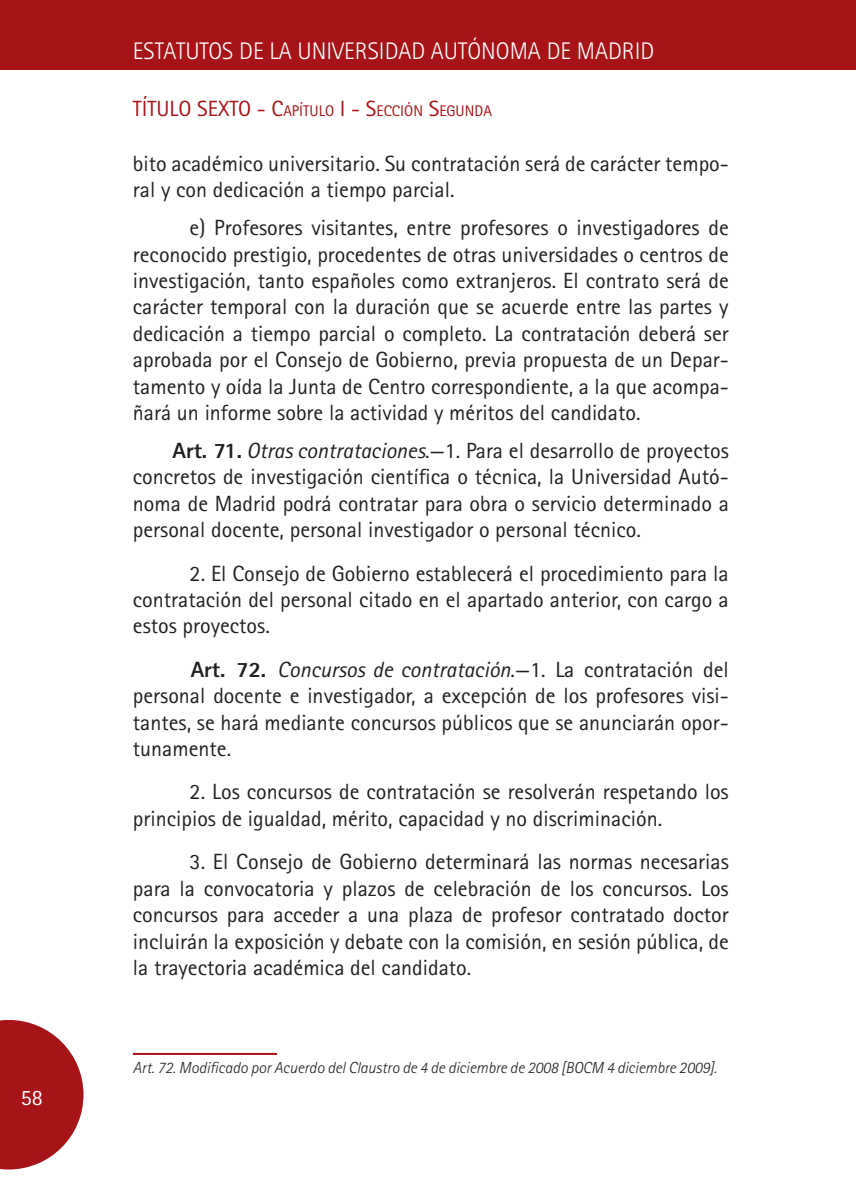
<style>
.page{position:relative;width:856px;height:1196px;background:#fff}
.page>*{position:absolute;margin:0;border:0;box-sizing:border-box;transform-origin:0 0}
.t1{font:300 24px "Rotis Sans Serif";color:#fff}
.Normal_Regular{font:22px/26.4px "Rotis Sans Serif";color:#231f20;text-align:justify}
.a{font:22px/26.4px "Rotis Sans Serif";color:#231f20;text-align:justify}
.NotasPie12{font:22px/26.4px "Rotis Sans Serif";color:#231f20}
.t2{font:22px "Rotis Sans Serif";color:#a61418}
.t3{font:22px "Rotis Sans Serif";color:#fff}
.NotasPie12-2{font:italic 300 16px "Rotis Sans Serif";color:#231f20}
.t4{font:15.4px "Rotis Sans Serif";color:#a61418}
.s1{font-size:15.4px}
.s2{font-size:22px}
.s3{font-weight:800}
.s4{font-style:italic}
</style>
<div class="page">
<svg style="left:0;top:1019px;width:83px;height:150px"></svg>
<div style="left:0;top:0;width:855px;height:70px;background:#a61418"></div>
<hr style="left:133px;top:1052px;width:144px;height:2px;background:#a61418">
<p class="t3" style="left:21px;top:1084px;width:23px">58</p>
<p class="t1" style="left:133px;top:37px;width:522px">ESTATUTOS DE LA UNIVERSIDAD AUTÓNOMA DE MADRID</p>
<p class="t2" style="left:133px;top:96px;width:159px">TÍTULO SEXTO - C<span class="s1">apítulo</span></p>
<p class="t4" style="left:339px;top:102px;width:44px"><span class="s2">I -</span> <span class="s2">S</span>ecci</p>
<p class="t4" style="left:404px;top:102px;width:45px">ón <span class="s2">S</span>egunda</p>
<p class="NotasPie12" style="left:133px;top:150px;width:597px">bito académico universitario. Su contratación será de carácter tempo&shy;ral y con dedicación a tiempo parcial.</p>
<p class="a" style="left:133px;top:214px;width:597px;text-indent:57px">e) Profesores visitantes, entre profesores o investigadores de reconocido prestigio, procedentes de otras universidades o centros de investigación, tanto españoles como extranjeros. El contrato será de carácter temporal con la duración que se acuerde entre las partes y dedicación a tiempo parcial o completo. La contratación deberá ser aprobada por el Consejo de Gobierno, previa propuesta de un Depar&shy;tamento y oída la Junta de Centro correspondiente, a la que acompa&shy;ñará un informe sobre la actividad y méritos del candidato.</p>
<p class="Normal_Regular" style="left:133px;top:437px;width:597px;text-indent:40px"><span class="s3">Art. 71.</span> <span class="s4">Otras contrataciones</span>.—1. Para el desarrollo de proyectos concretos de investigación científica o técnica, la Universidad Autó&shy;noma de Madrid podrá contratar para obra o servicio determinado a personal docente, personal investigador o personal técnico.</p>
<p class="Normal_Regular" style="left:133px;top:559px;width:597px;text-indent:57px">2. El Consejo de Gobierno establecerá el procedimiento para la contratación del personal citado en el apartado anterior, con cargo a estos proyectos.</p>
<p class="Normal_Regular" style="left:133px;top:656px;width:597px;text-indent:40px"><sup>31</sup> <span class="s3">Art. 72.</span> <span class="s4">Concursos de contratación</span>.—1. La contratación del personal docente e investigador, a excepción de los profesores visi&shy;tantes, se hará mediante concursos públicos que se anunciarán opor&shy;tunamente.</p>
<p class="Normal_Regular" style="left:133px;top:778px;width:597px;text-indent:57px">2. Los concursos de contratación se resolverán respetando los principios de igualdad, mérito, capacidad y no discriminación.</p>
<p class="Normal_Regular" style="left:133px;top:848px;width:597px;text-indent:57px">3. El Consejo de Gobierno determinará las normas necesarias para la convocatoria y plazos de celebración de los concursos. Los concursos para acceder a una plaza de profesor contratado doctor incluirán la exposición y debate con la comisión, en sesión pública, de la trayectoria académica del candidato.</p>
<p class="NotasPie12-2" style="left:133px;top:1058px;width:585px">Art. 72. Modificado por Acuerdo del Claustro de 4 de diciembre de 2008 [BOCM 4 diciembre 2009].</p>
</div>
